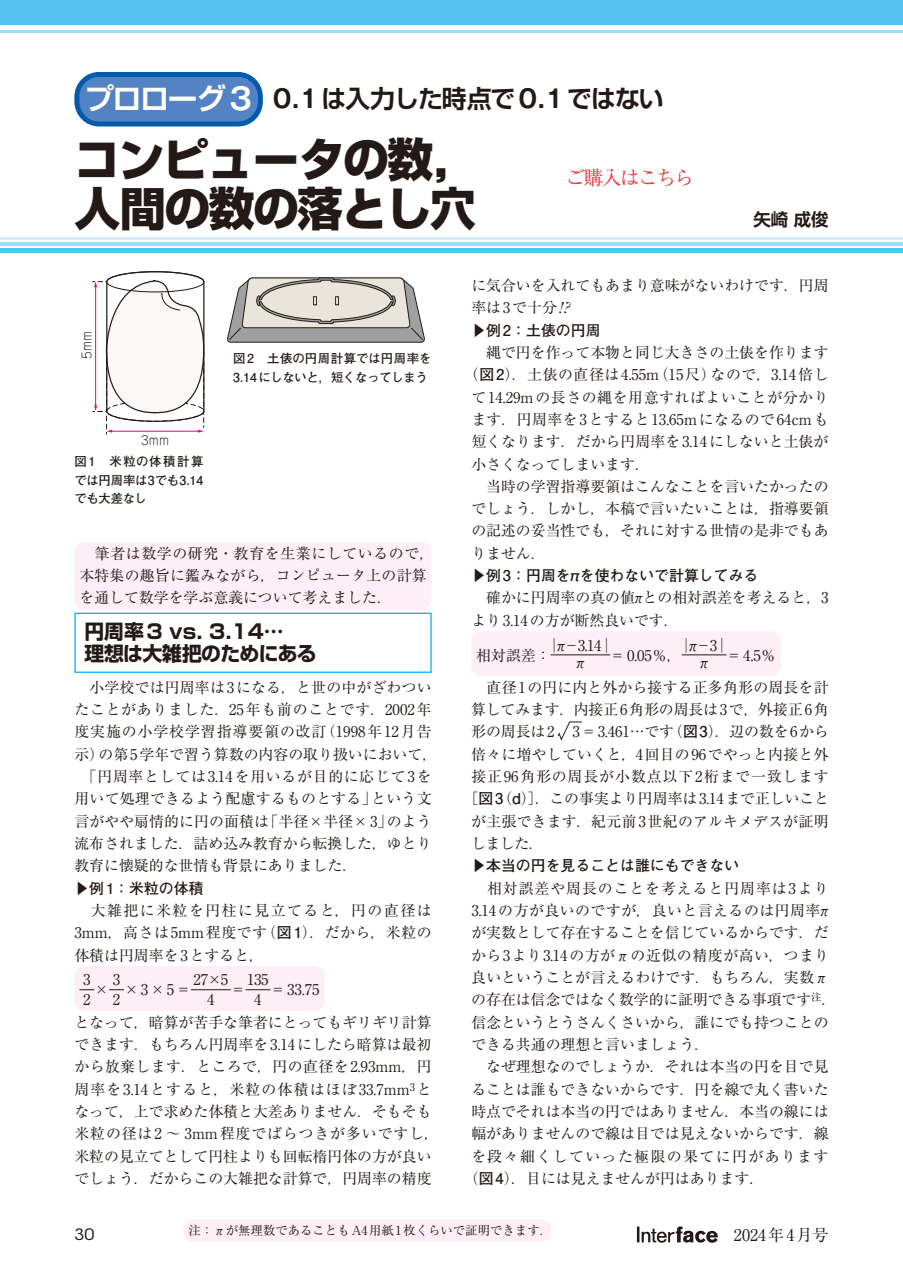
<style>
.page{position:relative;width:903px;height:1275px;background:#fff}
.page>*{position:absolute;margin:0;border:0;box-sizing:border-box;transform-origin:0 0}
.t1{font:800 45.85px/49.5px "Shin Go Pro";letter-spacing:-.035em;color:#231916}
.t2{font:700 29.75px "Shin Go Pro De";letter-spacing:-.06em;color:#fff}
.t3{font:700 24.85px "Shin Go Pro De";letter-spacing:-.035em;color:#231916}
.t4{font:700 19.78px/22.4px "Shin Go Pro";letter-spacing:-.02em;color:#231916}
.t5{font:19.78px "Ryumin Pr 6 N";letter-spacing:-.09em;color:#ee383d}
.t6{font:700 17.32px "Shin Go Pro De";color:#231916}
.t7{font:16.1px "Ryumin Pro";color:#231916}
.t8{font:15.58px "ITC Avant Garde Std";color:#231916;scale:1.11 1}
.t9{font:14.88px/22.4px "Ryumin Pro";color:#231916}
.t10{font:14.88px "Ryumin Pro";letter-spacing:.04em;color:#231916}
.t11{font:700 14.88px "Futo Go B101 Pro";color:#231916}
.t12{font:14.88px "Ryumin Pro";letter-spacing:.035em;color:#231916}
.t13{font:14.88px "Ryumin Pro";letter-spacing:.05em;color:#231916}
.t14{font:14.88px "Ryumin Pro";letter-spacing:.065em;color:#231916}
.t15{font:14.88px "Ryumin Pro";letter-spacing:.03em;color:#231916}
.t16{font:14.88px "Ryumin Pro";letter-spacing:.06em;color:#231916}
.t17{font:14.88px "Ryumin Pro";letter-spacing:.02em;color:#231916}
.t18{font:14.88px "Ryumin Pro";letter-spacing:.095em;color:#231916}
.t19{font:700 12.42px/18.6px "Futo Go B101 Pro";letter-spacing:-.01em;color:#231916;text-align:justify}
.t20{font:12.42px "Ryumin Pro";color:#231916}
.t21{font:300 12.42px "Jun 101 Pro";color:#231916}
.s1{font-family:"Gothic MB101 Pro De"}
.s2{font-family:"Gothic MB101 Pro"}
.s3{font-family:"Futo Go B101 Pro";font-weight:700}
</style>
<div class="page">
<svg style="left:637px;top:1226px;width:81px;height:17px"></svg>
<div style="left:0;top:0;width:903px;height:25px;background:#55c3f1"></div>
<hr style="left:0;top:30px;width:903px;height:2px;background:#9fd9f6">
<hr style="left:0;top:242px;width:903px;height:4px;background:#9fd9f6">
<div style="left:0;top:248px;width:903px;height:5px;background:#55c3f1"></div>
<hr style="left:0;top:237px;width:903px;height:2px;background:#d3edfb">
<div style="left:74px;top:542px;width:358px;height:67px;background:#fdeff5;border-radius:10px"></div>
<div style="left:74px;top:613px;width:358px;height:60px;border:1px solid #00afec"></div>
<div style="left:74px;top:966px;width:251px;height:45px;background:#fdeff5;border-radius:10px"></div>
<svg style="left:79px;top:989px;width:15px;height:1px"></svg>
<svg style="left:109px;top:989px;width:15px;height:1px"></svg>
<hr style="left:191px;top:989px;width:40px;height:1px;background:#231916">
<svg style="left:246px;top:989px;width:24px;height:1px"></svg>
<div style="left:471px;top:631px;width:310px;height:45px;background:#fdeff5;border-radius:10px"></div>
<hr style="left:551px;top:655px;width:59px;height:1px;background:#231916">
<hr style="left:682px;top:655px;width:44px;height:1px;background:#231916">
<svg style="left:557px;top:721px;width:25px;height:20px"></svg>
<svg style="left:92px;top:271px;width:113px;height:164px"></svg>
<svg style="left:227px;top:277px;width:198px;height:66px;background:#c0bcb6"></svg>
<div style="left:184px;top:1219px;width:367px;height:22px;background:#fdeff5;border-radius:10px"></div>
<div style="left:77px;top:74px;width:183px;height:50px;background:#5383c3;border-radius:22px"></div>
<div style="left:74px;top:72px;width:189px;height:54px;border:5px solid #005bac;border-radius:22px"></div>
<h2 class="t2" style="left:84px;top:74px;width:169px">プロローグ <span class="s1">3</span></h2>
<h3 class="t3" style="left:273px;top:78px;width:392px"><span class="s1">0.1</span>は入力した時点で<span class="s1">0.1</span>ではない</h3>
<h1 class="t1" style="left:74px;top:130px;width:406px">コンピュータの数<span class="s2">，</span>人間の数の落とし穴</h1>
<h3 class="t5" style="left:566px;top:162px;width:130px">ご購入はこちら</h3>
<p class="t6" style="left:753px;top:205px;width:77px">矢崎 成俊</p>
<p class="t21" style="left:77px;top:359px;width:30px;rotate:-90deg">5mm</p>
<p class="t21" style="left:141px;top:430px;width:30px">3mm</p>
<p class="t19" style="left:74px;top:450px;width:130px">図1　米粒の体積計算では円周率は3でも3.14でも大差なし</p>
<p class="t19" style="left:233px;top:348px;width:200px">図2　土俵の円周計算では円周率を<br>3.14 にしないと，短くなってしまう</p>
<p class="t9" style="left:79px;top:541px;width:356px">　筆者は数学の研究・教育を生業にしているので，本特集の趣旨に鑑みながら，コンピュータ上の計算を通して数学を学ぶ意義について考えました．</p>
<h3 class="t4" style="left:84px;top:618px;width:234px">円周率3 vs. 3.14…<br>理想は大雑把のためにある</h3>
<p class="t9" style="left:74px;top:675px;width:359px">　小学校では円周率は3になる，と世の中がざわつい</p>
<p class="t13" style="left:74px;top:698px;width:359px">たことがありました．25年も前のことです．2002年</p>
<p class="t14" style="left:74px;top:720px;width:359px">度実施の小学校学習指導要領の改訂（1998年12月告</p>
<p class="t9" style="left:74px;top:742px;width:364px">示）の第5学年で習う算数の内容の取り扱いにおいて，</p>
<p class="t13" style="left:82px;top:765px;width:351px">「円周率としては3.14を用いるが目的に応じて3を</p>
<p class="t9" style="left:74px;top:787px;width:359px">用いて処理できるよう配慮するものとする」という文</p>
<p class="t9" style="left:74px;top:809px;width:359px">言がやや扇情的に円の面積は「半径×半径×3」のよう</p>
<p class="t9" style="left:74px;top:831px;width:359px">流布されました．詰め込み教育から転換した，ゆとり</p>
<p class="t9" style="left:74px;top:854px;width:284px">教育に懐疑的な世情も背景にありました．</p>
<p class="t11" style="left:74px;top:876px;width:131px">▶例 1：米粒の体積</p>
<p class="t9" style="left:74px;top:898px;width:359px;text-align:justify;text-indent:16px">大雑把に米粒を円柱に見立てると，円の直径は3mm，高さは5mm程度です（<span class="s3">図1</span>）．だから，米粒の体積は円周率を3とすると，</p>
<p class="t9" style="left:83px;top:969px;width:9px;line-height:19.8px">3<br>2</p>
<p class="t9" style="left:94px;top:978px;width:16px">×</p>
<p class="t9" style="left:113px;top:969px;width:9px;line-height:19.8px">3<br>2</p>
<p class="t9" style="left:124px;top:978px;width:68px">×3×5＝</p>
<p class="t9" style="left:194px;top:969px;width:36px;line-height:19.8px;text-align:center">27×5<br>4</p>
<p class="t9" style="left:247px;top:969px;width:23px;line-height:19.8px;text-align:center">135<br>4</p>
<p class="t9" style="left:74px;top:973px;width:359px;line-height:32.2px;text-indent:196px">＝33.75<br>となって，暗算が苦手な筆者にとってもギリギリ計算</p>
<p class="t9" style="left:74px;top:1032px;width:366px">できます．もちろん円周率を3.14にしたら暗算は最初から放棄します．ところで，円の直径を2.93mm，円周率を3.14とすると，米粒の体積はほぼ33.7mm<sup>3</sup>となって，上で求めた体積と大差ありません．そもそも米粒の径は2 ～ 3mm程度でばらつきが多いですし，米粒の見立てとして円柱よりも回転楕円体の方が良いでしょう．だからこの大雑把な計算で，円周率の精度</p>
<p class="t9" style="left:231px;top:978px;width:16px">＝</p>
<p class="t9" style="left:471px;top:273px;width:359px">に気合いを入れてもあまり意味がないわけです．円周率は3で十分!?</p>
<p class="t11" style="left:471px;top:318px;width:131px">▶例 2：土俵の円周</p>
<p class="t9" style="left:471px;top:340px;width:359px">　縄で円を作って本物と同じ大きさの土俵を作ります</p>
<p class="t10" style="left:464px;top:363px;width:366px">（<span class="s3">図2</span>）．土俵の直径は4.55m（15尺）なので，3.14倍し</p>
<p class="t10" style="left:471px;top:385px;width:359px">て14.29mの長さの縄を用意すればよいことが分かり</p>
<p class="t15" style="left:471px;top:408px;width:359px">ます．円周率を3とすると13.65mになるので64cmも</p>
<p class="t9" style="left:471px;top:429px;width:359px">短くなります．だから円周率を3.14にしないと土俵が</p>
<p class="t9" style="left:471px;top:452px;width:180px">小さくなってしまいます．</p>
<p class="t9" style="left:471px;top:474px;width:359px">　当時の学習指導要領はこんなことを言いたかったの</p>
<p class="t9" style="left:471px;top:496px;width:359px">でしょう．しかし，本稿で言いたいことは，指導要領</p>
<p class="t9" style="left:471px;top:519px;width:359px">の記述の妥当性でも，それに対する世情の是非でもあ</p>
<p class="t9" style="left:471px;top:541px;width:76px">りません．</p>
<p class="t11" style="left:471px;top:564px;width:289px">▶例 3：円周をπを使わないで計算してみる</p>
<p class="t9" style="left:471px;top:586px;width:359px;text-indent:15px">確かに円周率の真の値πとの相対誤差を考えると，3より3.14の方が断然良いです．</p>
<p class="t9" style="left:476px;top:643px;width:76px">相対誤差：</p>
<p class="t9" style="left:547px;top:635px;width:69px;line-height:17.3px;text-align:center">│π−3.14│ π</p>
<p class="t9" style="left:610px;top:643px;width:73px">＝0.05％，</p>
<p class="t9" style="left:679px;top:635px;width:52px;line-height:17.3px;text-align:center">│π−3│ π</p>
<p class="t9" style="left:471px;top:638px;width:359px;line-height:32.2px;text-indent:255px">＝4.5％<br>　直径1の円に内と外から接する正多角形の周長を計</p>
<p class="t9" style="left:471px;top:697px;width:359px">算してみます．内接正6角形の周長は3で，外接正6角</p>
<p class="t9" style="left:471px;top:720px;width:359px">形の周長は2 3＝3.461…です（<span class="s3">図3</span>）．辺の数を6から</p>
<p class="t9" style="left:471px;top:742px;width:359px">倍々に増やしていくと，4回目の96でやっと内接と外</p>
<p class="t16" style="left:471px;top:765px;width:359px">接正96角形の周長が小数点以下2桁まで一致します</p>
<p class="t9" style="left:464px;top:787px;width:367px">［<span class="s3">図3</span>（<span class="s3">d</span>）］．この事実より円周率は3.14まで正しいこと</p>
<p class="t17" style="left:471px;top:809px;width:359px">が主張できます．紀元前3世紀のアルキメデスが証明</p>
<p class="t9" style="left:471px;top:831px;width:74px">しました．</p>
<p class="t11" style="left:471px;top:854px;width:269px">▶本当の円を見ることは誰にもできない</p>
<p class="t14" style="left:487px;top:876px;width:343px">相対誤差や周長のことを考えると円周率は3より</p>
<p class="t12" style="left:471px;top:899px;width:362px">3.14の方が良いのですが，良いと言えるのは円周率π</p>
<p class="t9" style="left:471px;top:920px;width:359px">が実数として存在することを信じているからです．だ</p>
<p class="t12" style="left:471px;top:943px;width:359px">から3より3.14の方がπの近似の精度が高い，つまり</p>
<p class="t9" style="left:471px;top:965px;width:359px">良いということが言えるわけです．もちろん，実数π</p>
<p class="t9" style="left:471px;top:987px;width:367px">の存在は信念ではなく数学的に証明できる事項です<sup>注</sup>．</p>
<p class="t9" style="left:471px;top:1010px;width:359px">信念というとうさんくさいから，誰にでも持つことの</p>
<p class="t9" style="left:471px;top:1032px;width:240px">できる共通の理想と言いましょう．</p>
<p class="t9" style="left:471px;top:1054px;width:359px">　なぜ理想なのでしょうか．それは本当の円を目で見</p>
<p class="t9" style="left:471px;top:1077px;width:359px">ることは誰もできないからです．円を線で丸く書いた</p>
<p class="t9" style="left:471px;top:1099px;width:359px">時点でそれは本当の円ではありません．本当の線には</p>
<p class="t9" style="left:471px;top:1121px;width:359px">幅がありませんので線は目では見えないからです．線</p>
<p class="t18" style="left:471px;top:1144px;width:359px">を段々細くしていった極限の果てに円があります</p>
<p class="t9" style="left:464px;top:1166px;width:302px">（<span class="s3">図4</span>）．目には見えませんが円はあります．</p>
<p class="t20" style="left:189px;top:1221px;width:365px">注：πが無理数であることもA4用紙1枚くらいで証明できます．</p>
<p class="t8" style="left:74px;top:1225px;width:20px">30</p>
<p class="t7" style="left:718px;top:1222px;width:112px">　2024年4月号</p>
</div>
